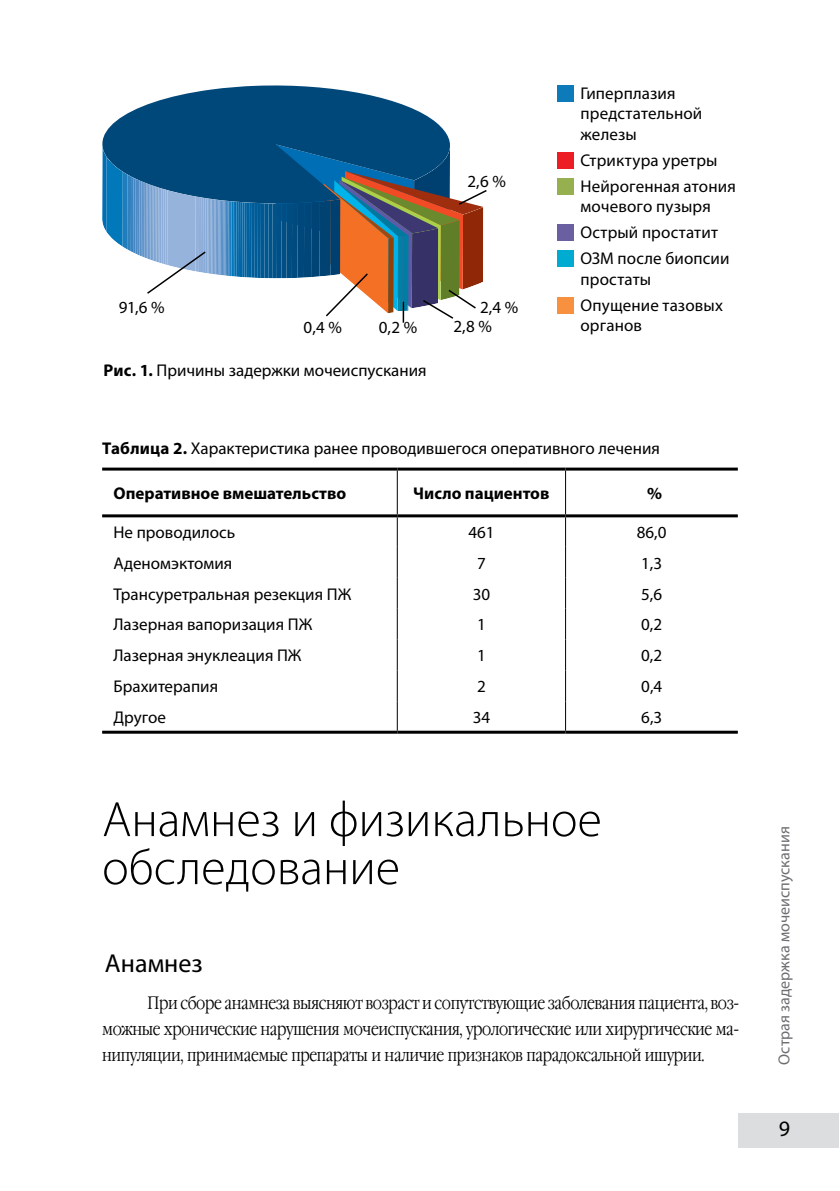
<style>
.page{position:relative;width:840px;height:1191px;background:#fff}
.page>*{position:absolute;margin:0;border:0;box-sizing:border-box;transform-origin:0 0}
.t1{font:300 50px/48px "Myriad Pro";color:#000}
.t2{font:26px "Myriad Pro";color:#000}
.t3{font:22px "Myriad Pro";color:#000}
.t4{font:300 18px/26px "Garamond Narrow C";letter-spacing:-.02em;color:#000;text-align:justify}
.t5{font:17px/26px "Myriad Pro";color:#000}
.t6{font:700 17px "Myriad Pro";color:#000}
.t7{font:16px "Myriad Pro";color:#6d6e71}
.s1{font-weight:700}
</style>
<div class="page">
<div style="left:737px;top:1113px;width:101px;height:34px;background:#dcddde"></div>
<svg style="left:102px;top:85px;width:348px;height:59px;fill:#00477a"></svg>
<div style="left:556px;top:85px;width:17px;height:17px;background:#0d7ab9"></div>
<div style="left:556px;top:152px;width:17px;height:16px;background:#ed1d24"></div>
<div style="left:556px;top:178px;width:17px;height:16px;background:#96b050"></div>
<div style="left:556px;top:224px;width:17px;height:17px;background:#695fa1"></div>
<div style="left:556px;top:251px;width:17px;height:16px;background:#00abd1"></div>
<div style="left:556px;top:297px;width:17px;height:16px;background:#f7913f"></div>
<hr style="left:396px;top:470px;width:1px;height:44px;background:#000">
<hr style="left:564px;top:470px;width:1px;height:44px;background:#000">
<hr style="left:396px;top:517px;width:1px;height:30px;background:#000">
<hr style="left:564px;top:517px;width:1px;height:30px;background:#000">
<hr style="left:396px;top:547px;width:1px;height:30px;background:#000">
<hr style="left:564px;top:547px;width:1px;height:30px;background:#000">
<hr style="left:396px;top:577px;width:1px;height:31px;background:#000">
<hr style="left:564px;top:577px;width:1px;height:31px;background:#000">
<hr style="left:396px;top:608px;width:1px;height:31px;background:#000">
<hr style="left:564px;top:608px;width:1px;height:31px;background:#000">
<hr style="left:396px;top:639px;width:1px;height:31px;background:#000">
<hr style="left:564px;top:639px;width:1px;height:31px;background:#000">
<hr style="left:396px;top:670px;width:1px;height:31px;background:#000">
<hr style="left:564px;top:670px;width:1px;height:31px;background:#000">
<svg style="left:396px;top:701px;width:1px;height:29px"></svg>
<hr style="left:102px;top:730px;width:295px;height:3px;background:#000">
<hr style="left:397px;top:730px;width:168px;height:3px;background:#000">
<hr style="left:565px;top:730px;width:172px;height:3px;background:#000">
<hr style="left:102px;top:467px;width:295px;height:3px;background:#000">
<hr style="left:397px;top:467px;width:168px;height:3px;background:#000">
<hr style="left:565px;top:467px;width:172px;height:3px;background:#000">
<hr style="left:102px;top:514px;width:295px;height:3px;background:#000">
<hr style="left:397px;top:514px;width:168px;height:3px;background:#000">
<hr style="left:565px;top:514px;width:172px;height:3px;background:#000">
<hr style="left:402px;top:302px;width:2px;height:21px;background:#000">
<svg style="left:102px;top:144px;width:385px;height:176px"></svg>
<p class="t5" style="left:119px;top:294px;width:47px">91,6 %</p>
<p class="t5" style="left:467px;top:168px;width:40px">2,6 %</p>
<p class="t5" style="left:303px;top:314px;width:40px">0,4 %</p>
<p class="t5" style="left:480px;top:294px;width:40px">2,4 %</p>
<p class="t5" style="left:378px;top:314px;width:40px">0,2 %</p>
<p class="t5" style="left:453px;top:313px;width:40px">2,8 %</p>
<p class="t5" style="left:103px;top:357px;width:324px"><span class="s1">Рис. 1.</span> Причины задержки мочеиспускания</p>
<p class="t5" style="left:580px;top:83px;width:123px;line-height:20.4px">Гиперплазия предстательной железы</p>
<p class="t5" style="left:580px;top:147px;width:157px">Стриктура уретры<br>Нейрогенная атония</p>
<p class="t5" style="left:580px;top:193px;width:150px">мочевого пузыря<br>Острый простатит<br>ОЗМ после биопсии</p>
<p class="t5" style="left:580px;top:266px;width:144px">простаты<br>Опущение тазовых</p>
<p class="t5" style="left:580px;top:312px;width:63px">органов</p>
<p class="t5" style="left:102px;top:435px;width:559px"><span class="s1">Таблица 2.</span> Характеристика ранее проводившегося оперативного лечения</p>
<p class="t6" style="left:113px;top:482px;width:234px">Оперативное вмешательство</p>
<p class="t6" style="left:413px;top:482px;width:138px">Число пациентов</p>
<p class="t6" style="left:646px;top:482px;width:16px">%</p>
<p class="t5" style="left:113px;top:519px;width:123px">Не проводилось</p>
<p class="t5" style="left:468px;top:519px;width:28px">461</p>
<p class="t5" style="left:636px;top:519px;width:31px">86,0</p>
<p class="t5" style="left:113px;top:549px;width:120px">Аденомэктомия</p>
<p class="t5" style="left:477px;top:549px;width:10px">7</p>
<p class="t5" style="left:641px;top:549px;width:22px">1,3</p>
<p class="t5" style="left:113px;top:580px;width:239px">Трансуретральная резекция ПЖ</p>
<p class="t5" style="left:472px;top:580px;width:19px">30</p>
<p class="t5" style="left:641px;top:580px;width:22px">5,6</p>
<p class="t5" style="left:113px;top:611px;width:200px">Лазерная вапоризация ПЖ</p>
<p class="t5" style="left:477px;top:611px;width:10px">1</p>
<p class="t5" style="left:641px;top:611px;width:22px">0,2</p>
<p class="t5" style="left:113px;top:642px;width:189px">Лазерная энуклеация ПЖ</p>
<p class="t5" style="left:477px;top:642px;width:10px">1</p>
<p class="t5" style="left:641px;top:642px;width:22px">0,2</p>
<p class="t5" style="left:113px;top:673px;width:106px">Брахитерапия</p>
<p class="t5" style="left:477px;top:673px;width:10px">2</p>
<p class="t5" style="left:641px;top:673px;width:22px">0,4</p>
<p class="t5" style="left:113px;top:704px;width:54px">Другое</p>
<p class="t5" style="left:472px;top:704px;width:19px">34</p>
<p class="t5" style="left:641px;top:704px;width:22px">6,3</p>
<h1 class="t1" style="left:102px;top:795px;width:501px">Анамнез и физикальное обследование</h1>
<h2 class="t2" style="left:105px;top:947px;width:99px">Анамнез</h2>
<p class="t4" style="left:102px;top:991px;width:638px;text-indent:45px">При сборе анамнеза выясняют возраст и сопутствующие заболевания пациента, воз&shy;можные хронические нарушения мочеиспускания, урологические или хирургические ма&shy;нипуляции, принимаемые препараты и наличие признаков парадоксальной ишурии.</p>
<p class="t7" style="left:773px;top:1064px;width:240px;rotate:-90deg">Острая задержка мочеиспускания</p>
<p class="t3" style="left:778px;top:1115px;width:13px">9</p>
</div>
